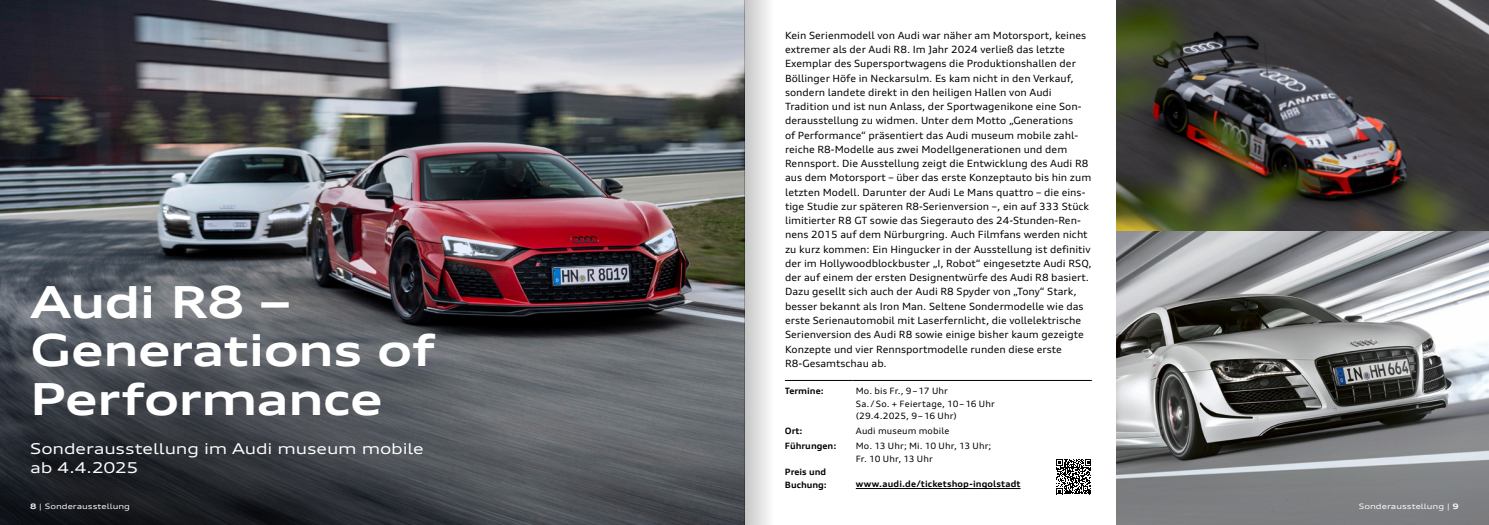
<style>
.page{position:relative;width:1489px;height:525px;background:#fff}
.page>*{position:absolute;margin:0;border:0;box-sizing:border-box;transform-origin:0 0}
.Subheadline_14_pt{font:700 expanded 44.38px/48.6px "Audi Type";letter-spacing:-.015em;color:#fff}
.Subheadline_14_pt-2{font:expanded 15px/18.8px "Audi Type";letter-spacing:-.01em;color:#fff}
.Fließtext{font:expanded 10px/14.2px "Audi Type";color:#000}
.Fließtext_bold{font:expanded 8.75px/12.5px "Audi Type";letter-spacing:.015em;color:#000}
.Tabelle__Termine_etc{font:700 expanded 8.75px/12.5px "Audi Type";color:#000}
.Fließtext_bold-2{font:700 expanded 8.75px "Audi Type";letter-spacing:.015em;color:#000}
.Seitenzahl{font:expanded 7.5px "Audi Type";color:#fff}
.s1{font-weight:700}
</style>
<div class="page">
<img style="left:0;top:0;width:744px;height:524px">
<svg style="left:0;top:230px;width:556px;height:294px;background:#49484e"></svg>
<img style="left:1116px;top:0;width:372px;height:524px">
<hr style="left:784px;top:380px;width:68px;height:1px;background:#000">
<hr style="left:852px;top:380px;width:239px;height:1px;background:#000">
<hr style="left:855px;top:488px;width:165px;height:1px;background:#000">
<svg style="left:1056px;top:459px;width:35px;height:35px"></svg>
<div style="left:744px;top:0;width:40px;height:524px;background:linear-gradient(to right,#c8c8c8,#fff)"></div>
<p class="Subheadline_14_pt" style="left:30px;top:277px;width:406px">Audi R8 –<br>Generations of<br>Performance</p>
<p class="Subheadline_14_pt-2" style="left:30px;top:439px;width:395px">Sonderausstellung im Audi museum mobile ab 4.4.2025</p>
<p class="Fließtext" style="left:785px;top:28px;width:308px">Kein Serienmodell von Audi war näher am Motorsport, keines extremer als der Audi R8. Im Jahr 2024 verließ das letzte Exemplar des Supersportwagens die Produktionshallen der Böllinger Höfe in Neckarsulm. Es kam nicht in den Verkauf, sondern landete direkt in den heiligen Hallen von Audi Tradition und ist nun Anlass, der Sportwagenikone eine Son&shy;derausstellung zu widmen. Unter dem Motto „Generations<br>of Performance“ präsentiert das Audi museum mobile zahl&shy;reiche R8-Modelle aus zwei Modellgenerationen und dem Rennsport. Die Ausstellung zeigt die Entwicklung des Audi R8 aus dem Motorsport – über das erste Konzeptauto bis hin zum letzten Modell. Darunter der Audi Le Mans quattro – die eins&shy;tige Studie zur späteren R8-Serienversion –, ein auf 333 Stück limitierter R8 GT sowie das Siegerauto des 24-Stunden-Ren&shy;nens 2015 auf dem Nürburgring. Auch Filmfans werden nicht zu kurz kommen: Ein Hingucker in der Ausstellung ist definitiv der im Hollywoodblockbuster „I, Robot“ eingesetzte Audi RSQ, der auf einem der ersten Designentwürfe des Audi R8 basiert.<br>Dazu gesellt sich auch der Audi R8 Spyder von „Tony“ Stark, besser bekannt als Iron Man. Seltene Sondermodelle wie das erste Serienautomobil mit Laserfernlicht, die vollelektrische Serienversion des Audi R8 sowie einige bisher kaum gezeigte Konzepte und vier Rennsportmodelle runden diese erste R8-Gesamtschau ab.</p>
<p class="Tabelle__Termine_etc" style="left:784px;top:384px;width:40px">Termine:</p>
<p class="Fließtext_bold" style="left:855px;top:384px;width:140px">Mo. bis Fr., 9 – 17 Uhr<br>Sa. / So. + Feiertage, 10 – 16 Uhr (29.4.2025, 9 – 16 Uhr)</p>
<p class="Tabelle__Termine_etc" style="left:784px;top:424px;width:19px">Ort:</p>
<p class="Fließtext_bold" style="left:855px;top:424px;width:95px">Audi museum mobile</p>
<p class="Tabelle__Termine_etc" style="left:784px;top:439px;width:53px">Führungen:</p>
<p class="Fließtext_bold" style="left:855px;top:439px;width:137px">Mo. 13 Uhr; Mi. 10 Uhr, 13 Uhr;<br>Fr. 10 Uhr, 13 Uhr</p>
<p class="Tabelle__Termine_etc" style="left:784px;top:465px;width:44px">Preis und<br>Buchung:</p>
<p class="Fließtext_bold-2" style="left:855px;top:478px;width:166px">www.audi.de/ticketshop-ingolstadt</p>
<p class="Seitenzahl" style="left:30px;top:502px;width:101px"><span class="s1">8</span> | Sonderausstellung</p>
<p class="Seitenzahl" style="left:1358px;top:502px;width:101px">Sonderausstellung | <span class="s1">9</span></p>
</div>
